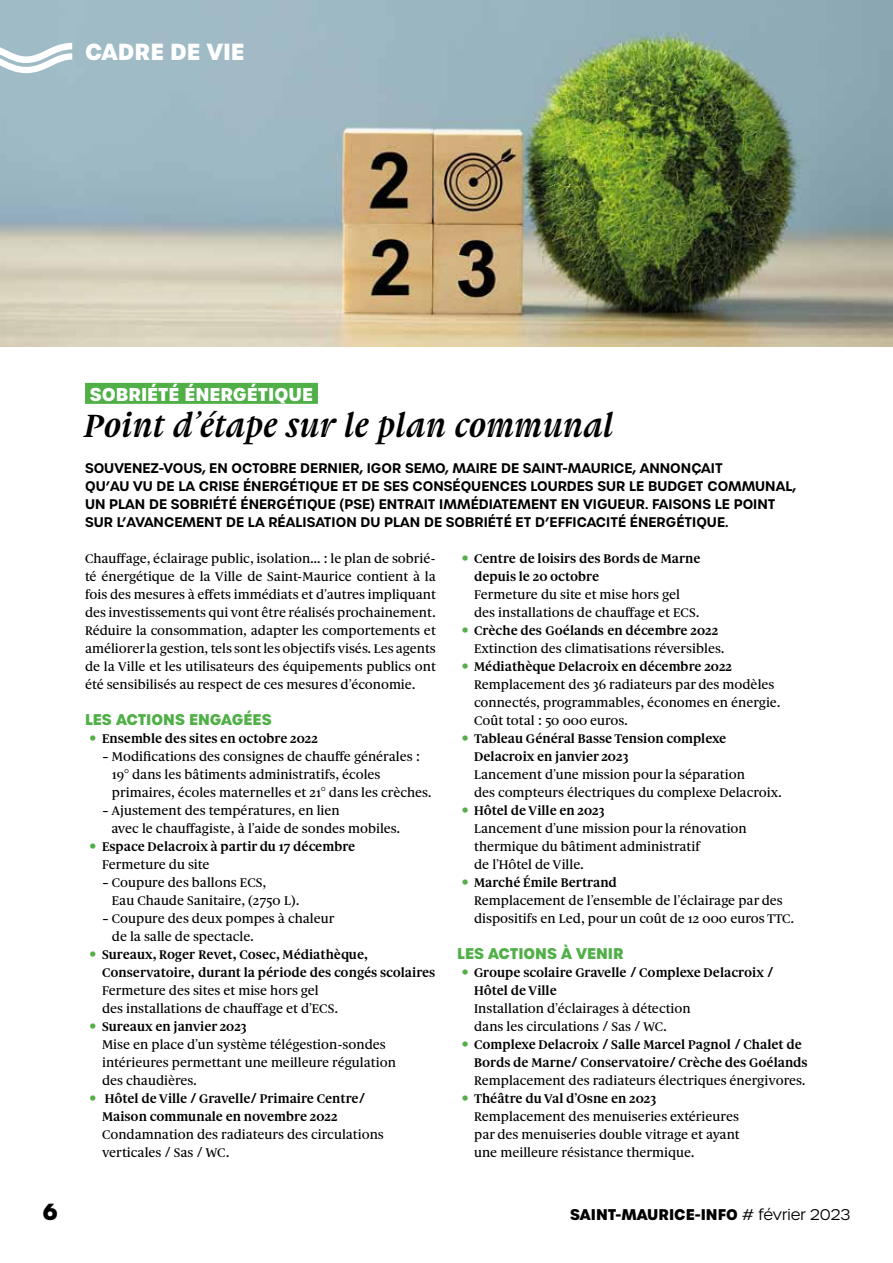
<style>
.page{position:relative;width:893px;height:1263px;background:#fff}
.page>*{position:absolute;margin:0;border:0;box-sizing:border-box;transform-origin:0 0}
.t1{font:italic 700 34.5px "Gauthier FY";color:#000}
.t2{font:700 22.5px "Urbane";color:#fff}
.t3{font:700 22.5px "Urbane";color:#000}
.t4{font:700 18px "Urbane";color:#fff}
.t5{font:700 15px "Urbane";color:#50af47}
.t6{font:700 15px "Urbane";color:#000}
.t7{font:500 13.5px/18px "Gauthier FY";color:#000}
.t8{font:700 13.5px/18px "Gauthier FY";color:#000}
.t9{font:600 13.5px/18px "Urbane";color:#000}
.s1{font-weight:300}
</style>
<div class="page">
<img style="left:0;top:0;width:893px;height:347px">
<svg style="left:0;top:43px;width:72px;height:30px"></svg>
<div style="left:85px;top:383px;width:233px;height:21px;background:#50af47"></div>
<h2 class="t2" style="left:85px;top:36px;width:161px">CADRE DE VIE</h2>
<h3 class="t4" style="left:90px;top:382px;width:225px">SOBRIÉTÉ ÉNERGÉTIQUE</h3>
<h1 class="t1" style="left:85px;top:404px;width:531px">Point d’étape sur le plan communal</h1>
<p class="t9" style="left:85px;top:459px;width:712px">SOUVENEZ-VOUS, EN OCTOBRE DERNIER, IGOR SEMO, MAIRE DE SAINT-MAURICE, ANNONÇAIT<br>QU’AU VU DE LA CRISE ÉNERGÉTIQUE ET DE SES CONSÉQUENCES LOURDES SUR LE BUDGET COMMUNAL, UN PLAN DE SOBRIÉTÉ ÉNERGÉTIQUE (PSE) ENTRAIT IMMÉDIATEMENT EN VIGUEUR. FAISONS LE POINT SUR L’AVANCEMENT DE LA RÉALISATION DU PLAN DE SOBRIÉTÉ ET D’EFFICACITÉ ÉNERGÉTIQUE.</p>
<p class="t7" style="left:85px;top:549px;width:352px;text-align:justify">Chauffage, éclairage public, isolation… : le plan de sobrié&shy;té énergétique de la Ville de Saint-Maurice contient à la fois des mesures à effets immédiats et d’autres impliquant des investissements qui vont être réalisés prochainement.<br>Réduire la consommation, adapter les comportements et améliorer la gestion, tels sont les objectifs visés. Les agents de la Ville et les utilisateurs des équipements publics ont été sensibilisés au respect de ces mesures d’économie.</p>
<p class="t5" style="left:85px;top:709px;width:188px">LES ACTIONS ENGAGÉES</p>
<p class="t8" style="left:102px;top:729px;width:217px">Ensemble des sites en octobre 2022</p>
<p class="t7" style="left:112px;top:747px;width:321px;text-indent:-10px">– Modifications des consignes de chauffe générales :<br>19° dans les bâtiments administratifs, écoles primaires, écoles maternelles et 21° dans les crèches.</p>
<p class="t7" style="left:111px;top:801px;width:291px;text-indent:-9px">– Ajustement des températures, en lien<br>avec le chauffagiste, à l’aide de sondes mobiles.</p>
<p class="t8" style="left:102px;top:837px;width:255px">Espace Delacroix à partir du 17 décembre</p>
<p class="t7" style="left:102px;top:855px;width:109px">Fermeture du site</p>
<p class="t7" style="left:112px;top:873px;width:189px;text-indent:-10px">– Coupure des ballons ECS,<br>Eau Chaude Sanitaire, (2750 L).</p>
<p class="t7" style="left:112px;top:909px;width:224px;text-indent:-10px">– Coupure des deux pompes à chaleur de la salle de spectacle.</p>
<p class="t8" style="left:102px;top:945px;width:335px">Sureaux, Roger Revet, Cosec, Médiathèque,<br>Conservatoire, durant la période des congés scolaires</p>
<p class="t7" style="left:102px;top:981px;width:238px">Fermeture des sites et mise hors gel des installations de chauffage et d’ECS.</p>
<p class="t8" style="left:102px;top:1017px;width:147px">Sureaux en janvier 2023</p>
<p class="t7" style="left:102px;top:1035px;width:295px">Mise en place d’un système télégestion-sondes intérieures permettant une meilleure régulation des chaudières.</p>
<p class="t8" style="left:102px;top:1089px;width:265px">Hôtel de Ville / Gravelle/ Primaire Centre/<br>Maison communale en novembre 2022</p>
<p class="t7" style="left:102px;top:1125px;width:283px">Condamnation des radiateurs des circulations verticales / Sas / WC.</p>
<p class="t8" style="left:474px;top:549px;width:228px">Centre de loisirs des Bords de Marne depuis le 20 octobre</p>
<p class="t7" style="left:474px;top:585px;width:227px">Fermeture du site et mise hors gel des installations de chauffage et ECS.</p>
<p class="t8" style="left:474px;top:621px;width:246px">Crèche des Goélands en décembre 2022</p>
<p class="t7" style="left:474px;top:639px;width:252px">Extinction des climatisations réversibles.</p>
<p class="t8" style="left:474px;top:657px;width:260px">Médiathèque Delacroix en décembre 2022</p>
<p class="t7" style="left:474px;top:675px;width:308px">Remplacement des 36 radiateurs par des modèles connectés, programmables, économes en énergie.<br>Coût total : 50 000 euros.</p>
<p class="t8" style="left:474px;top:729px;width:254px">Tableau Général Basse Tension complexe<br>Delacroix en janvier 2023</p>
<p class="t7" style="left:474px;top:765px;width:309px">Lancement d’une mission pour la séparation<br>des compteurs électriques du complexe Delacroix.</p>
<p class="t8" style="left:474px;top:801px;width:132px">Hôtel de Ville en 2023</p>
<p class="t7" style="left:474px;top:819px;width:274px">Lancement d’une mission pour la rénovation thermique du bâtiment administratif<br>de l’Hôtel de Ville.</p>
<p class="t8" style="left:474px;top:873px;width:144px">Marché Émile Bertrand</p>
<p class="t7" style="left:474px;top:891px;width:322px">Remplacement de l’ensemble de l’éclairage par des dispositifs en Led, pour un coût de 12 000 euros TTC.</p>
<p class="t5" style="left:457px;top:943px;width:168px">LES ACTIONS À VENIR</p>
<p class="t8" style="left:474px;top:963px;width:301px">Groupe scolaire Gravelle / Complexe Delacroix /<br>Hôtel de Ville</p>
<p class="t7" style="left:474px;top:999px;width:218px">Installation d’éclairages à détection dans les circulations / Sas / WC.</p>
<p class="t8" style="left:474px;top:1035px;width:335px">Complexe Delacroix / Salle Marcel Pagnol / Chalet de<br>Bords de Marne/ Conservatoire/ Crèche des Goélands</p>
<p class="t7" style="left:474px;top:1071px;width:333px">Remplacement des radiateurs électriques énergivores.</p>
<p class="t8" style="left:474px;top:1089px;width:184px">Théâtre du Val d’Osne en 2023</p>
<p class="t7" style="left:474px;top:1107px;width:267px;text-align:justify">Remplacement des menuiseries extérieures par des menuiseries double vitrage et ayant une meilleure résistance thermique.</p>
<h2 class="t3" style="left:43px;top:1197px;width:17px">6</h2>
<p class="t6" style="left:570px;top:1204px;width:282px">SAINT-MAURICE-INFO <span class="s1"># février 2023</span></p>
</div>
